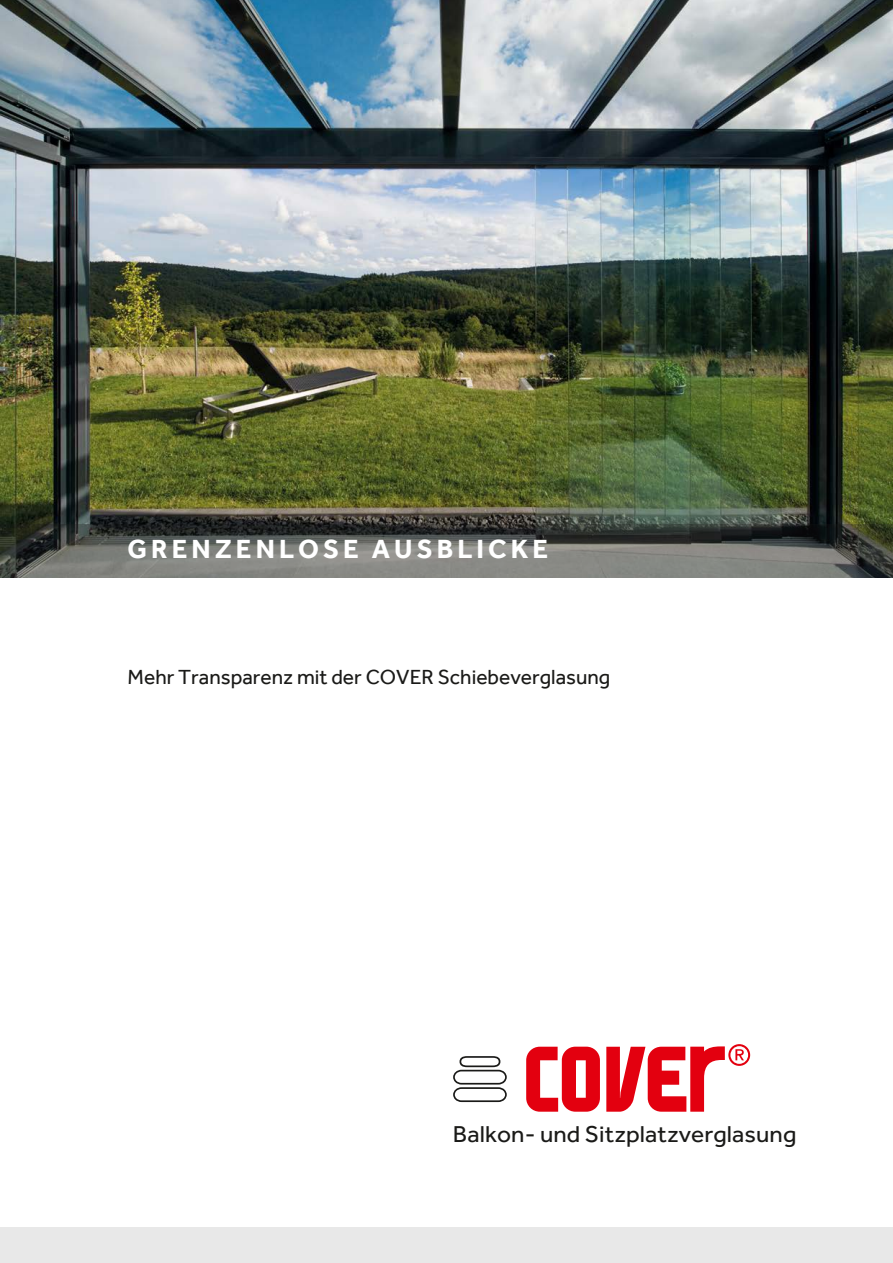
<style>
.page{position:relative;width:893px;height:1263px;background:#fff}
.page>*{position:absolute;margin:0;border:0;box-sizing:border-box;transform-origin:0 0}
.t1{font:700 27px "Effra";letter-spacing:.15em;color:#fff}
.t2{font:23.7px "Effra";letter-spacing:.005em;color:#1a1a18}
.t3{font:21px "Effra";color:#1a1a18}
</style>
<div class="page">
<img style="left:0;top:0;width:893px;height:524px">
<svg style="left:0;top:524px;width:893px;height:53px;background:#616460"></svg>
<div style="left:0;top:1227px;width:893px;height:36px;background:#e8e8e8"></div>
<svg style="left:526px;top:1047px;width:74px;height:65px"></svg>
<svg style="left:606px;top:1044px;width:144px;height:68px"></svg>
<svg style="left:453px;top:1056px;width:54px;height:46px"></svg>
<p class="t1" style="left:128px;top:533px;width:422px">GRENZENLOSE AUSBLICKE</p>
<p class="t3" style="left:128px;top:664px;width:484px">Mehr Transparenz mit der COVER Schiebeverglasung</p>
<p class="t2" style="left:453px;top:1120px;width:345px">Balkon- und Sitzplatzverglasung</p>
</div>
